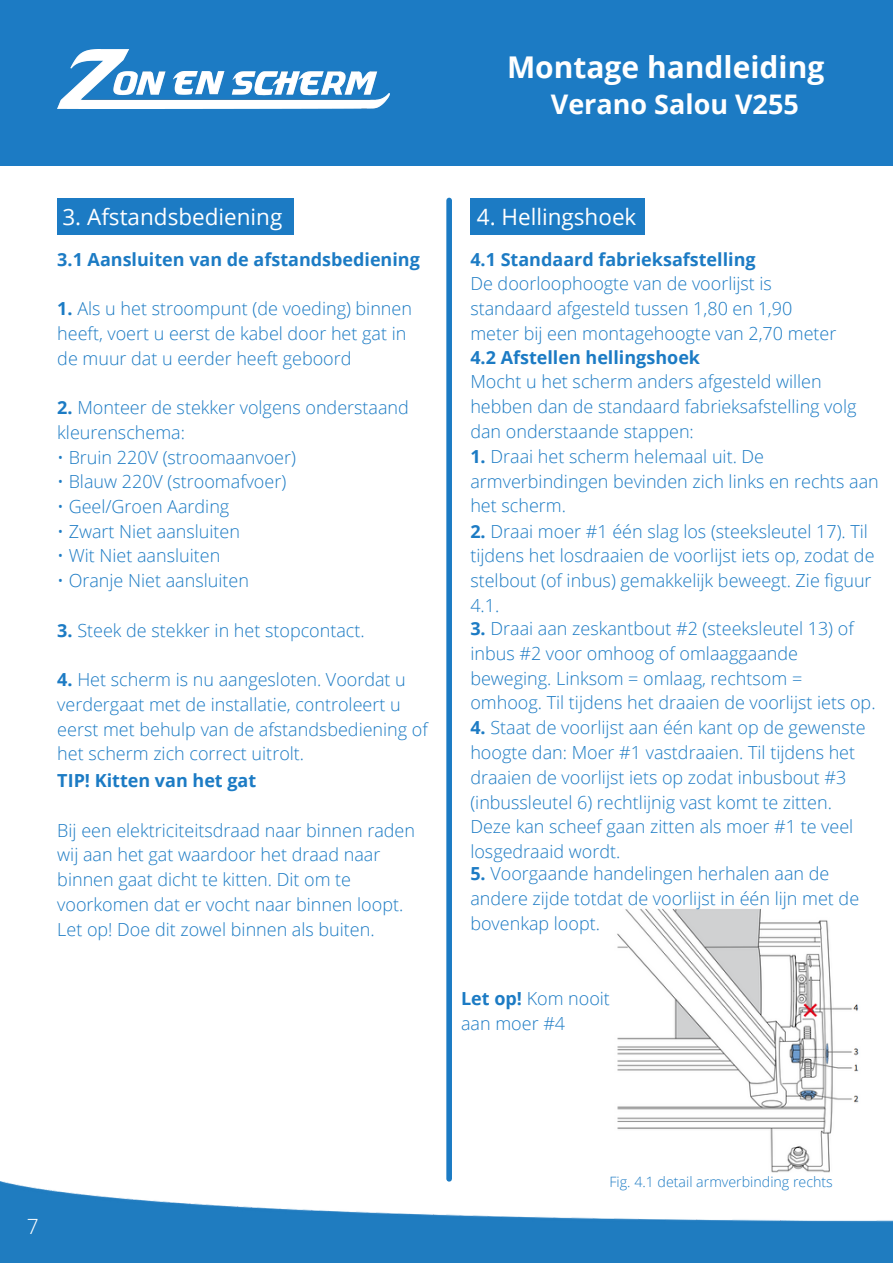
<style>
.page{position:relative;width:893px;height:1264px;background:#fff}
.page>*{position:absolute;margin:0;border:0;box-sizing:border-box;transform-origin:0 0}
.t1{font:700 30px "Open Sans";color:#fff}
.t2{font:700 27px "Open Sans";color:#fff}
.t3{font:22.5px "Open Sans";color:#fff}
.t4{font:300 21px "Open Sans";color:#fff}
.t5{font:300 18px/24.8px "Open Sans";color:#1c7bc4}
.t6{font:700 18px "Open Sans";color:#1c7bc4}
.t7{font:300 14.25px "Open Sans";color:#1c7bc4}
.s1{font-weight:700}
</style>
<div class="page">
<div style="left:0;top:0;width:892px;height:166px;background:#1c7bc4"></div>
<img style="left:57px;top:50px;width:332px;height:58px">
<img style="left:0;top:1181px;width:892px;height:81px">
<div style="left:446px;top:200px;width:6px;height:978px;background:#1c7bc4"></div>
<div style="left:57px;top:198px;width:236px;height:37px;background:#1c7bc4"></div>
<div style="left:470px;top:198px;width:175px;height:37px;background:#1c7bc4"></div>
<img style="left:617px;top:908px;width:242px;height:264px">
<p class="t1" style="left:507px;top:46px;width:319px">Montage handleiding</p>
<p class="t2" style="left:551px;top:85px;width:249px">Verano Salou V255</p>
<p class="t3" style="left:62px;top:201px;width:221px">3. Afstandsbediening</p>
<p class="t6" style="left:57px;top:246px;width:364px">3.1 Aansluiten van de afstandsbediening</p>
<p class="t5" style="left:57px;top:296px;width:356px"><span class="s1">1.</span> Als u het stroompunt (de voeding) binnen heeft, voert u eerst de kabel door het gat in de muur dat u eerder heeft geboord</p>
<p class="t5" style="left:57px;top:394px;width:353px"><span class="s1">2.</span> Monteer de stekker volgens onderstaand kleurenschema:</p>
<p class="t5" style="left:57px;top:444px;width:240px">• Bruin 220V (stroomaanvoer)</p>
<p class="t5" style="left:57px;top:469px;width:230px">• Blauw 220V (stroomafvoer)</p>
<p class="t5" style="left:57px;top:493px;width:173px">• Geel/Groen Aarding</p>
<p class="t5" style="left:57px;top:518px;width:184px">• Zwart Niet aansluiten</p>
<p class="t5" style="left:57px;top:543px;width:164px">• Wit Niet aansluiten</p>
<p class="t5" style="left:57px;top:568px;width:193px">• Oranje Niet aansluiten</p>
<p class="t5" style="left:57px;top:617px;width:309px"><span class="s1">3.</span> Steek de stekker in het stopcontact.</p>
<p class="t5" style="left:57px;top:667px;width:372px"><span class="s1">4.</span> Het scherm is nu aangesloten. Voordat u verdergaat met de installatie, controleert u eerst met behulp van de afstandsbediening of het scherm zich correct uitrolt.</p>
<p class="t6" style="left:57px;top:768px;width:200px">TIP! Kitten van het gat</p>
<p class="t5" style="left:57px;top:817px;width:359px">Bij een elektriciteitsdraad naar binnen raden wij aan het gat waardoor het draad naar binnen gaat dicht te kitten. Dit om te voorkomen dat er vocht naar binnen loopt.<br>Let op! Doe dit zowel binnen als buiten.</p>
<p class="t3" style="left:477px;top:201px;width:161px">4. Hellingshoek</p>
<p class="t6" style="left:470px;top:246px;width:287px">4.1 Standaard fabrieksafstelling</p>
<p class="t5" style="left:470px;top:271px;width:367px">De doorloophoogte van de voorlijst is standaard afgesteld tussen 1,80 en 1,90 meter bij een montagehoogte van 2,70 meter</p>
<p class="t6" style="left:470px;top:344px;width:231px">4.2 Afstellen hellingshoek</p>
<p class="t5" style="left:470px;top:369px;width:387px">Mocht u het scherm anders afgesteld willen hebben dan de standaard fabrieksafstelling volg dan onderstaande stappen:</p>
<p class="t5" style="left:470px;top:443px;width:410px"><span class="s1">1.</span> Draai het scherm helemaal uit. De armverbindingen bevinden zich links en rechts aan het scherm.</p>
<p class="t5" style="left:470px;top:518px;width:405px"><span class="s1">2.</span> Draai moer #1 één slag los (steeksleutel 17). Til tijdens het losdraaien de voorlijst iets op, zodat de stelbout (of inbus) gemakkelijk beweegt. Zie figuur 4.1.</p>
<p class="t5" style="left:470px;top:615px;width:406px"><span class="s1">3.</span> Draai aan zeskantbout #2 (steeksleutel 13) of inbus #2 voor omhoog of omlaaggaande beweging. Linksom = omlaag, rechtsom = omhoog. Til tijdens het draaien de voorlijst iets op.</p>
<p class="t5" style="left:470px;top:715px;width:396px"><span class="s1">4.</span> Staat de voorlijst aan één kant op de gewenste hoogte dan: Moer #1 vastdraaien. Til tijdens het draaien de voorlijst iets op zodat inbusbout #3 (inbussleutel 6) rechtlijnig vast komt te zitten.<br>Deze kan scheef gaan zitten als moer #1 te veel losgedraaid wordt.</p>
<p class="t5" style="left:470px;top:861px;width:390px"><span class="s1">5.</span> Voorgaande handelingen herhalen aan de andere zijde totdat de voorlijst in één lijn met de bovenkap loopt.</p>
<p class="t5" style="left:461px;top:985px;width:150px"><span class="s1">Let op!</span> Kom nooit aan moer #4</p>
<p class="t4" style="left:27px;top:1211px;width:13px">7</p>
<p class="t7" style="left:609px;top:1171px;width:225px">Fig. 4.1 detail armverbinding rechts</p>
</div>
